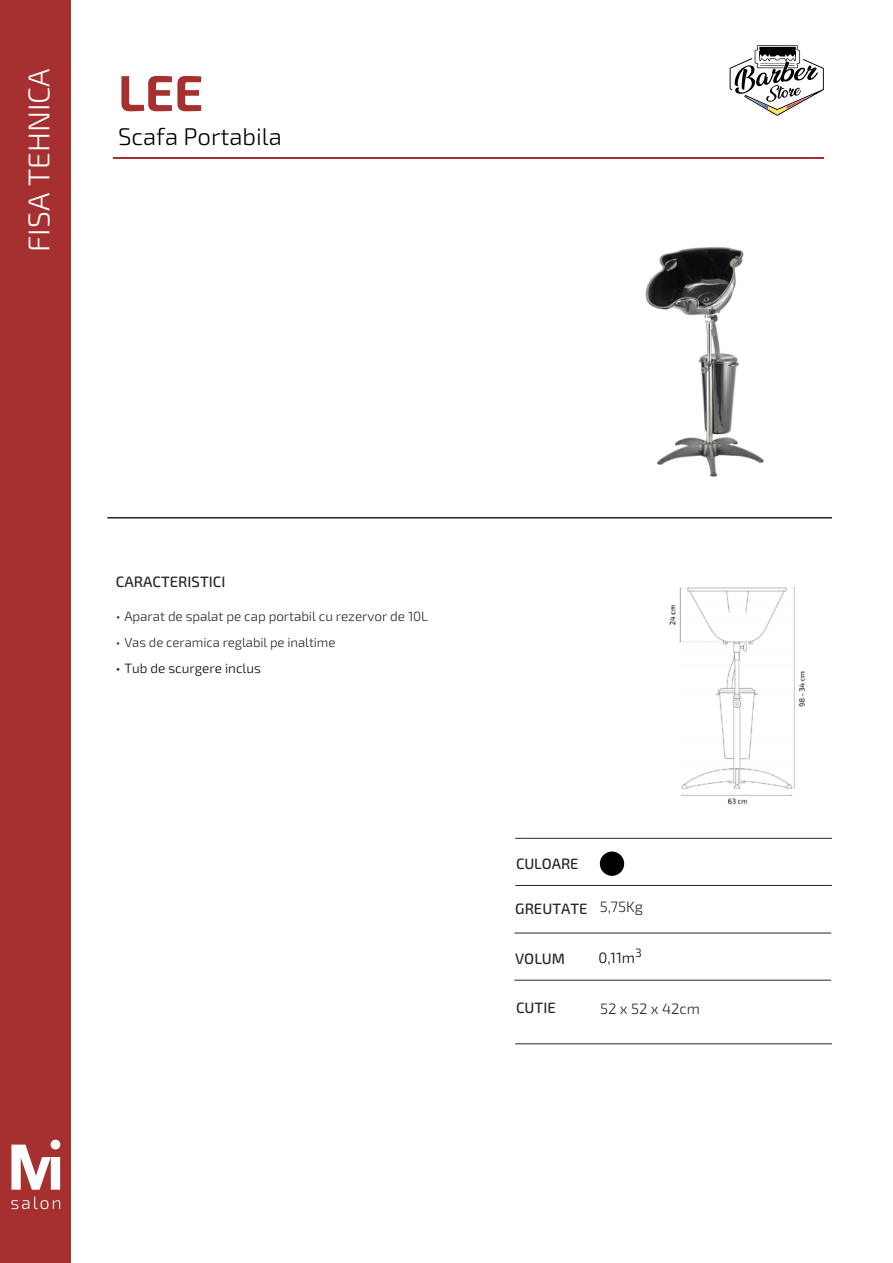
<style>
.page{position:relative;width:893px;height:1263px;background:#fff}
.page>*{position:absolute;margin:0;border:0;box-sizing:border-box;transform-origin:0 0}
.t1{font:700 50.7px "Exo 2";color:#a63030}
.t2{font:300 30px "Exo 2";color:#fff}
.t3{font:300 24px "Exo 2";color:#000}
.t4{font:500 15px "Exo 2";color:#26252e}
.t5{font:300 15px "Exo 2";color:#26252e}
.t6{font:300 15px "Exo 2";color:#000}
.t7{font:300 13.5px "Exo 2";letter-spacing:-.005em;color:#26252e}
.t8{font:300 13.5px "Exo 2";color:#000}
.t9{font:300 13.2px "Exo 2";letter-spacing:-.005em;color:#26252e}
</style>
<div class="page">
<hr style="left:107px;top:517px;width:725px;height:1px;background:#26252e">
<hr style="left:515px;top:838px;width:317px;height:1px;background:#26252e">
<hr style="left:514px;top:980px;width:317px;height:1px;background:#26252e">
<hr style="left:515px;top:1043px;width:317px;height:1px;background:#26252e">
<hr style="left:514px;top:933px;width:317px;height:1px;background:#26252e">
<hr style="left:515px;top:885px;width:317px;height:1px;background:#26252e">
<div style="left:600px;top:851px;width:24px;height:25px;background:#000;border-radius:50%"></div>
<img style="left:645px;top:247px;width:119px;height:230px">
<img style="left:669px;top:587px;width:136px;height:218px">
<hr style="left:114px;top:157px;width:710px;height:1px;background:#a63030">
<svg style="left:730px;top:45px;width:94px;height:71px"></svg>
<div style="left:0;top:0;width:71px;height:1263px;background:#a63030"></div>
<svg style="left:11px;top:1144px;width:49px;height:46px"></svg>
<div style="left:50px;top:1139px;width:10px;height:10px;background:#fff;border-radius:50%"></div>
<svg style="left:11px;top:1196px;width:49px;height:13px"></svg>
<h2 class="t2" style="left:22px;top:252px;width:185px;rotate:-90deg">FISA TEHNICA</h2>
<h1 class="t1" style="left:118px;top:63px;width:87px">LEE</h1>
<h3 class="t3" style="left:118px;top:122px;width:165px">Scafa Portabila</h3>
<p class="t4" style="left:116px;top:573px;width:111px">CARACTERISTICI</p>
<p class="t7" style="left:116px;top:609px;width:314px">• Aparat de spalat pe cap portabil cu rezervor de 10L</p>
<p class="t9" style="left:116px;top:635px;width:221px">• Vas de ceramica reglabil pe inaltime</p>
<p class="t8" style="left:116px;top:660px;width:147px">• Tub de scurgere inclus</p>
<p class="t4" style="left:516px;top:855px;width:64px">CULOARE</p>
<p class="t4" style="left:515px;top:899px;width:74px">GREUTATE</p>
<p class="t4" style="left:515px;top:950px;width:51px">VOLUM</p>
<p class="t4" style="left:516px;top:998px;width:41px">CUTIE</p>
<p class="t5" style="left:600px;top:898px;width:45px">5,75Kg</p>
<p class="t6" style="left:599px;top:949px;width:45px">0,11m<sup>3</sup></p>
<p class="t5" style="left:600px;top:1000px;width:101px">52 x 52 x 42cm</p>
</div>
